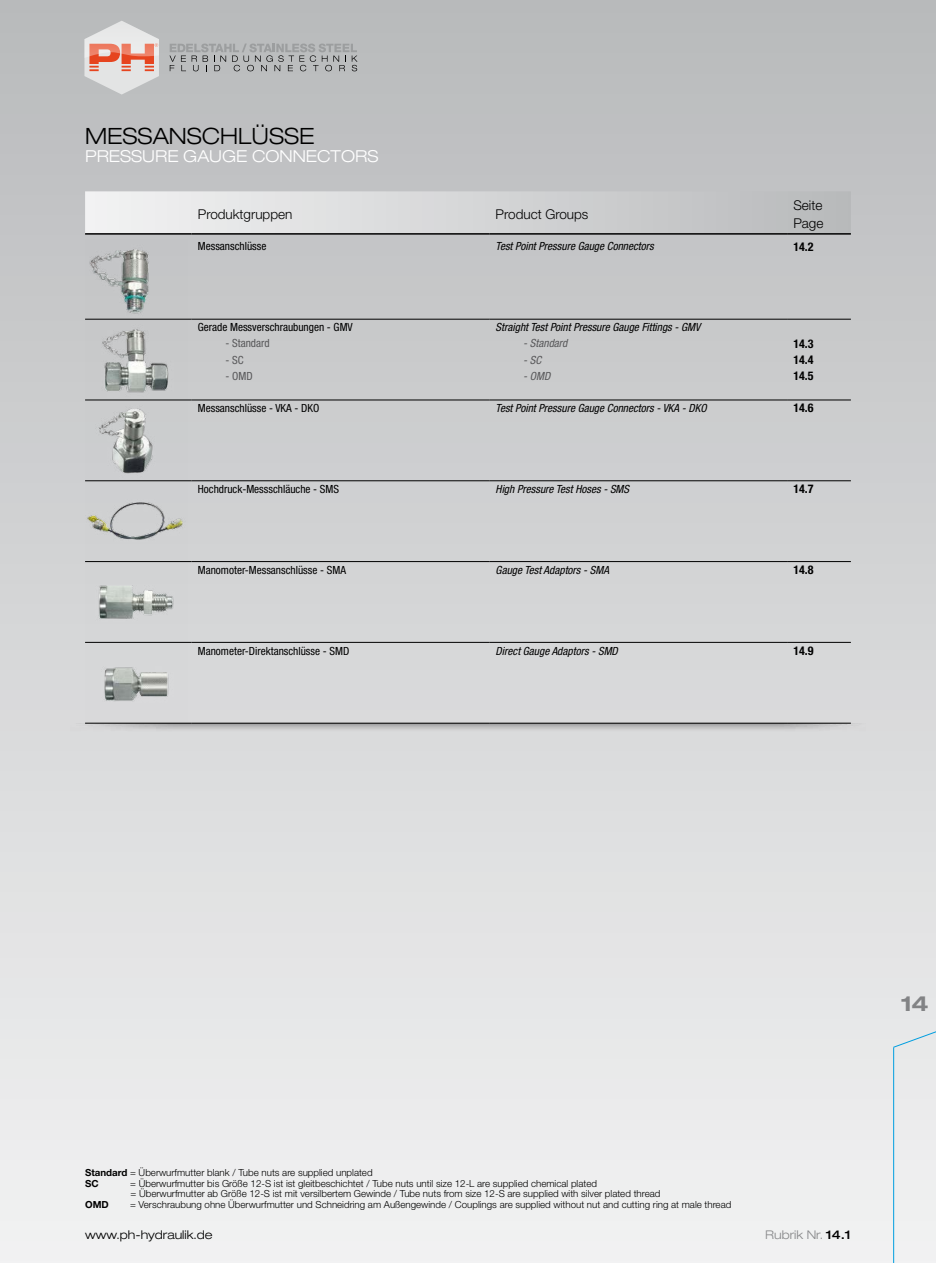
<style>
.page{position:relative;width:936px;height:1263px;background:#fff}
.page>*{position:absolute;margin:0;border:0;box-sizing:border-box;transform-origin:0 0}
.t1{font:300 expanded 22.5px "Helvetica Neue LT Std";color:#000}
.t2{font:700 expanded 21px "Helvetica Neue LT Std";color:#828385}
.t3{font:300 expanded 16.5px "Helvetica Neue LT Std";color:#fff}
.t4{font:300 13.5px/18px "Helvetica Neue LT Std";color:#000}
.t5{font:700 condensed 12px "Helvetica Neue LT Std";color:#000}
.t6{font:300 expanded 12px "Helvetica Neue LT Std";color:#000}
.t7{font:300 expanded 12px "Helvetica Neue LT Std";color:#87888a}
.t8{font:italic condensed 11.25px "Helvetica Neue LT Std";color:#000}
.t9{font:condensed 11.25px "Helvetica Neue LT Std";color:#000}
.t10{font:condensed 11.25px "Helvetica Neue LT Std";color:#58585a}
.t11{font:italic condensed 11.25px "Helvetica Neue LT Std";color:#58585a}
.t12{font:300 9.75px/10.5px "Helvetica Neue LT Std";color:#000}
.t13{font:700 9.75px "Helvetica Neue LT Std";color:#000}
.s1{font-weight:700}
.s2{font-weight:500;color:#000}
</style>
<div class="page">
<div style="left:0;top:0;width:935px;height:1263px;background:linear-gradient(to bottom,#b8babc,#f2f2f3)"></div>
<svg style="left:169px;top:44px;width:188px;height:27px;background:#a8aaab"></svg>
<svg style="left:84px;top:21px;width:75px;height:74px;background:#dbc2bd"></svg>
<svg style="left:85px;top:191px;width:765px;height:42px;background:#d5d6d7"></svg>
<hr style="left:85px;top:319px;width:106px;height:1px;background:#000">
<hr style="left:191px;top:319px;width:298px;height:1px;background:#000">
<hr style="left:489px;top:319px;width:298px;height:1px;background:#000">
<hr style="left:787px;top:319px;width:63px;height:1px;background:#000">
<hr style="left:85px;top:642px;width:106px;height:1px;background:#000">
<hr style="left:191px;top:642px;width:298px;height:1px;background:#000">
<hr style="left:489px;top:642px;width:298px;height:1px;background:#000">
<hr style="left:787px;top:642px;width:63px;height:1px;background:#000">
<hr style="left:85px;top:561px;width:106px;height:1px;background:#000">
<hr style="left:191px;top:561px;width:298px;height:1px;background:#000">
<hr style="left:489px;top:561px;width:298px;height:1px;background:#000">
<hr style="left:787px;top:561px;width:63px;height:1px;background:#000">
<hr style="left:85px;top:480px;width:106px;height:1px;background:#000">
<hr style="left:191px;top:480px;width:298px;height:1px;background:#000">
<hr style="left:489px;top:480px;width:298px;height:1px;background:#000">
<hr style="left:787px;top:480px;width:63px;height:1px;background:#000">
<hr style="left:85px;top:400px;width:106px;height:1px;background:#000">
<hr style="left:191px;top:400px;width:298px;height:1px;background:#000">
<hr style="left:489px;top:400px;width:298px;height:1px;background:#000">
<hr style="left:787px;top:400px;width:63px;height:1px;background:#000">
<hr style="left:85px;top:233px;width:106px;height:2px;background:#000">
<hr style="left:191px;top:233px;width:298px;height:2px;background:#000">
<hr style="left:489px;top:233px;width:298px;height:2px;background:#000">
<hr style="left:787px;top:233px;width:63px;height:2px;background:#000">
<img style="left:85px;top:240px;width:103px;height:78px">
<img style="left:85px;top:320px;width:102px;height:79px">
<img style="left:85px;top:401px;width:102px;height:78px">
<img style="left:85px;top:482px;width:102px;height:77px">
<img style="left:85px;top:563px;width:103px;height:78px">
<img style="left:85px;top:644px;width:103px;height:78px">
<img style="left:70px;top:731px;width:795px;height:1px">
<img style="left:70px;top:723px;width:795px;height:8px">
<svg style="left:892px;top:1026px;width:43px;height:22px"></svg>
<hr style="left:893px;top:1047px;width:1px;height:216px;background:#009ee0">
<h1 class="t1" style="left:85px;top:122px;width:231px">MESSANSCHLÜSSE</h1>
<h3 class="t3" style="left:85px;top:146px;width:295px">PRESSURE GAUGE CONNECTORS</h3>
<h3 class="t4" style="left:198px;top:205px;width:96px">Produktgruppen</h3>
<h3 class="t4" style="left:495px;top:205px;width:94px">Product Groups</h3>
<h3 class="t4" style="left:793px;top:196px;width:32px">Seite<br>Page</h3>
<p class="t9" style="left:198px;top:240px;width:70px">Messanschlüsse</p>
<p class="t8" style="left:495px;top:240px;width:160px">Test Point Pressure Gauge Connectors</p>
<p class="t5" style="left:793px;top:239px;width:22px">14.2</p>
<p class="t9" style="left:198px;top:321px;width:156px">Gerade Messverschraubungen - GMV</p>
<p class="t8" style="left:495px;top:321px;width:206px">Straight Test Point Pressure Gauge Fittings - GMV</p>
<p class="t10" style="left:225px;top:337px;width:46px">- Standard</p>
<p class="t11" style="left:523px;top:337px;width:46px">- Standard</p>
<p class="t5" style="left:793px;top:336px;width:22px">14.3</p>
<p class="t10" style="left:225px;top:353px;width:20px">- SC</p>
<p class="t11" style="left:523px;top:353px;width:20px">- SC</p>
<p class="t5" style="left:793px;top:352px;width:22px">14.4</p>
<p class="t10" style="left:225px;top:369px;width:29px">- OMD</p>
<p class="t11" style="left:523px;top:369px;width:29px">- OMD</p>
<p class="t5" style="left:793px;top:368px;width:22px">14.5</p>
<p class="t9" style="left:198px;top:402px;width:123px">Messanschlüsse - VKA - DKO</p>
<p class="t8" style="left:495px;top:402px;width:212px">Test Point Pressure Gauge Connectors - VKA - DKO</p>
<p class="t5" style="left:793px;top:401px;width:22px">14.6</p>
<p class="t9" style="left:198px;top:482px;width:143px">Hochdruck-Messschläuche - SMS</p>
<p class="t8" style="left:495px;top:482px;width:135px">High Pressure Test Hoses - SMS</p>
<p class="t5" style="left:793px;top:482px;width:22px">14.7</p>
<p class="t9" style="left:198px;top:563px;width:150px">Manomoter-Messanschlüsse - SMA</p>
<p class="t8" style="left:495px;top:563px;width:115px">Gauge Test Adaptors - SMA</p>
<p class="t5" style="left:793px;top:562px;width:22px">14.8</p>
<p class="t9" style="left:198px;top:644px;width:153px">Manometer-Direktanschlüsse - SMD</p>
<p class="t8" style="left:495px;top:644px;width:124px">Direct Gauge Adaptors - SMD</p>
<p class="t5" style="left:793px;top:643px;width:22px">14.9</p>
<h2 class="t2" style="left:900px;top:990px;width:29px">14</h2>
<p class="t12" style="left:85px;top:1167px;width:289px"><span class="s1">Standard</span> = Überwurfmutter blank / Tube nuts are supplied unplated<br><span class="s1">SC</span></p>
<p class="t12" style="left:130px;top:1178px;width:531px">= Überwurfmutter bis Größe 12-S ist ist gleitbeschichtet / Tube nuts until size 12-L are supplied chemical plated<br>= Überwurfmutter ab Größe 12-S ist mit versilbertem Gewinde / Tube nuts from size 12-S are supplied with silver plated thread</p>
<p class="t13" style="left:85px;top:1198px;width:25px">OMD</p>
<p class="t12" style="left:130px;top:1199px;width:602px">= Verschraubung ohne Überwurfmutter und Schneidring am Außengewinde / Couplings are supplied without nut and cutting ring at male thread</p>
<p class="t6" style="left:85px;top:1227px;width:129px">www.ph-hydraulik.de</p>
<p class="t7" style="left:765px;top:1227px;width:87px">Rubrik Nr. <span class="s2">14.1</span></p>
</div>
